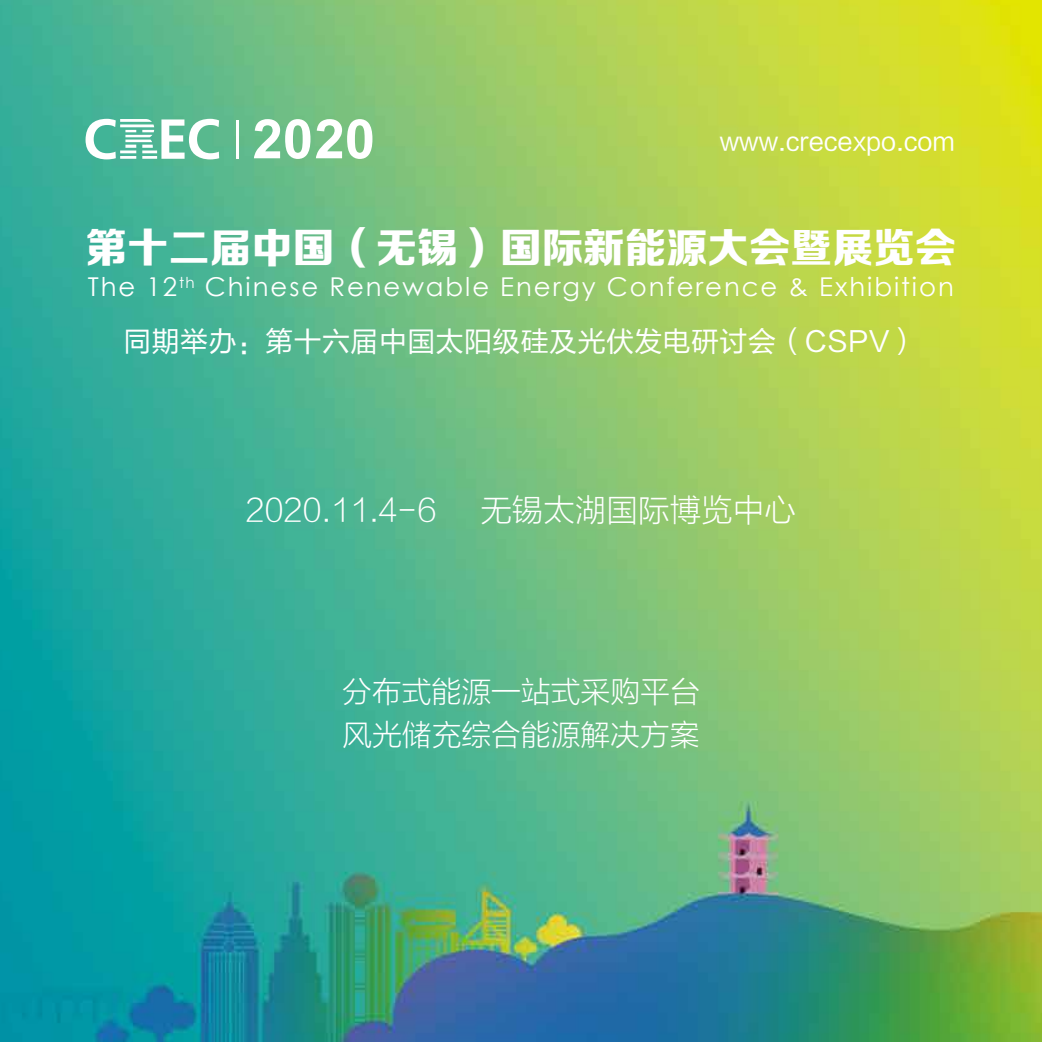
<style>
.page{position:relative;width:1042px;height:1042px;background:#fff}
.page>*{position:absolute;margin:0;border:0;box-sizing:border-box;transform-origin:0 0}
.t1{font:41.12px "FZZDHJW GB1 0";color:#fff}
.t2{font:31.5px "FZLTKHK GBK1 0";color:#fff}
.t3{font:29.75px "FZLTKHK GBK1 0";color:#fff}
.t4{font:28px "FZLTHJW GB1 0";letter-spacing:.02em;color:#fff}
.t5{font:25.9px "Century Gothic";letter-spacing:.075em;color:#fff}
.t6{font:24.85px "FZLTHJW GB1 0";color:#fff}
</style>
<div class="page">
<img style="left:0;top:0;width:1042px;height:1042px">
<svg style="left:254px;top:119px;width:56px;height:40px"></svg>
<svg style="left:316px;top:119px;width:56px;height:40px"></svg>
<svg style="left:86px;top:119px;width:133px;height:40px"></svg>
<hr style="left:236px;top:120px;width:2px;height:39px;background:#fff">
<p class="t6" style="left:720px;top:127px;width:236px">www.crecexpo.com</p>
<h1 class="t1" style="left:86px;top:225px;width:872px">第十二届中国（无锡）国际新能源大会暨展览会</h1>
<p class="t5" style="left:88px;top:269px;width:867px">The 12<sup>th</sup> Chinese Renewable Energy Conference &amp; Exhibition</p>
<p class="t4" style="left:124px;top:326px;width:796px">同期举办：第十六届中国太阳级硅及光伏发电研讨会（CSPV）</p>
<p class="t2" style="left:245px;top:493px;width:193px">2020.11.4-6</p>
<p class="t2" style="left:480px;top:493px;width:317px">无锡太湖国际博览中心</p>
<p class="t3" style="left:342px;top:675px;width:359px">分布式能源一站式采购平台</p>
<p class="t3" style="left:342px;top:719px;width:358px">风光储充综合能源解决方案</p>
</div>
